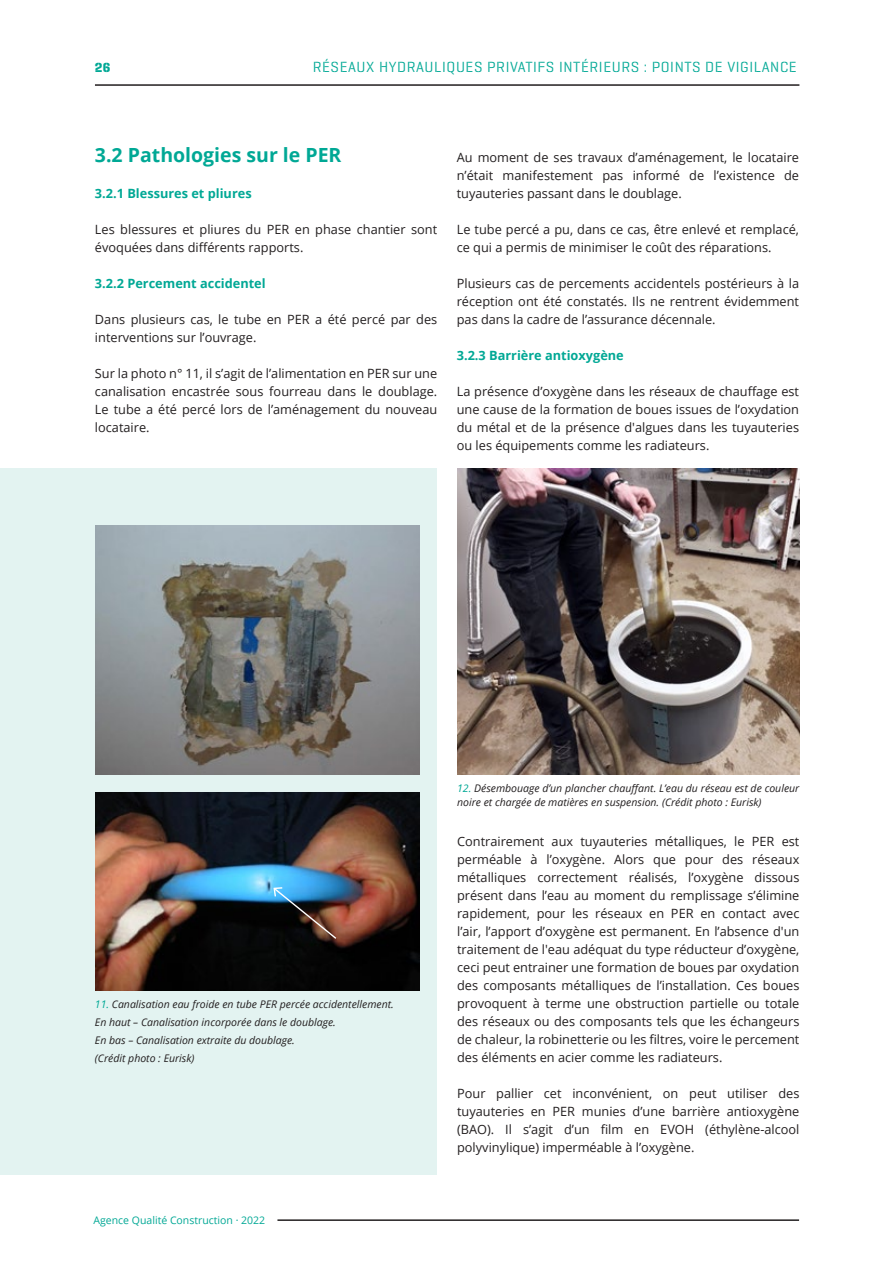
<style>
.page{position:relative;width:893px;height:1263px;background:#fff}
.page>*{position:absolute;margin:0;border:0;box-sizing:border-box;transform-origin:0 0}
.intertitre{font:700 19.5px "Open Sans";color:#00a895}
.t1{font:15px "Geogrotesque Stencil A";letter-spacing:.04em;color:#00a895}
.t2{font:700 13.5px "Geogrotesque Stencil A";color:#00a895}
.texte_courant{font:12.75px/18px "Open Sans";color:#231f20;text-align:justify}
.intertitre_2e_nivo{font:700 12.75px "Open Sans";color:#00a895}
.légende{font:italic 10.5px/13.5px "Open Sans";color:#231f20}
.t3{font:10.5px "Open Sans";color:#00a895}
.s1{color:#00a895}
</style>
<div class="page">
<div style="left:0;top:468px;width:437px;height:707px;background:#e3f3f1"></div>
<img style="left:96px;top:526px;width:324px;height:248px">
<img style="left:96px;top:792px;width:324px;height:198px">
<img style="left:457px;top:468px;width:342px;height:306px">
<img style="left:272px;top:886px;width:66px;height:54px">
<hr style="left:95px;top:84px;width:704px;height:2px;background:#231f20">
<hr style="left:277px;top:1219px;width:522px;height:2px;background:#231f20">
<p class="t2" style="left:95px;top:59px;width:17px">26</p>
<p class="t1" style="left:313px;top:58px;width:485px">RÉSEAUX HYDRAULIQUES PRIVATIFS INTÉRIEURS : POINTS DE VIGILANCE</p>
<p class="intertitre" style="left:95px;top:141px;width:248px">3.2 Pathologies sur le PER</p>
<p class="intertitre_2e_nivo" style="left:95px;top:184px;width:158px">3.2.1 Blessures et pliures</p>
<p class="texte_courant" style="left:95px;top:220px;width:344px">Les blessures et pliures du PER en phase chantier sont évoquées dans différents rapports.</p>
<p class="intertitre_2e_nivo" style="left:95px;top:274px;width:172px">3.2.2 Percement accidentel</p>
<p class="texte_courant" style="left:95px;top:310px;width:344px">Dans plusieurs cas, le tube en PER a été percé par des interventions sur l’ouvrage.</p>
<p class="texte_courant" style="left:95px;top:364px;width:344px">Sur la photo n° 11, il s’agit de l’alimentation en PER sur une canalisation encastrée sous fourreau dans le doublage.<br>Le tube a été percé lors de l’aménagement du nouveau locataire.</p>
<p class="texte_courant" style="left:457px;top:148px;width:344px">Au moment de ses travaux d’aménagement, le locataire n’était manifestement pas informé de l’existence de tuyauteries passant dans le doublage.</p>
<p class="texte_courant" style="left:457px;top:220px;width:344px">Le tube percé a pu, dans ce cas, être enlevé et remplacé, ce qui a permis de minimiser le coût des réparations.</p>
<p class="texte_courant" style="left:457px;top:274px;width:344px">Plusieurs cas de percements accidentels postérieurs à la réception ont été constatés. Ils ne rentrent évidemment pas dans la cadre de l’assurance décennale.</p>
<p class="intertitre_2e_nivo" style="left:457px;top:346px;width:168px">3.2.3 Barrière antioxygène</p>
<p class="texte_courant" style="left:457px;top:382px;width:344px">La présence d’oxygène dans les réseaux de chauffage est une cause de la formation de boues issues de l’oxydation du métal et de la présence d'algues dans les tuyauteries ou les équipements comme les radiateurs.</p>
<p class="légende" style="left:95px;top:997px;width:300px"><span class="s1">11.</span> Canalisation eau froide en tube PER percée accidentellement.</p>
<p class="légende" style="left:95px;top:1015px;width:242px">En haut – Canalisation incorporée dans le doublage.</p>
<p class="légende" style="left:95px;top:1033px;width:201px">En bas – Canalisation extraite du doublage.</p>
<p class="légende" style="left:95px;top:1051px;width:101px">(Crédit photo : Eurisk)</p>
<p class="t3" style="left:94px;top:1213px;width:173px">Agence Qualité Construction · 2022</p>
<p class="légende" style="left:457px;top:781px;width:344px"><span class="s1">12.</span> Désembouage d’un plancher chauffant. L’eau du réseau est de couleur noire et chargée de matières en suspension. (Crédit photo : Eurisk)</p>
<p class="texte_courant" style="left:457px;top:832px;width:344px">Contrairement aux tuyauteries métalliques, le PER est perméable à l’oxygène. Alors que pour des réseaux métalliques correctement réalisés, l’oxygène dissous présent dans l’eau au moment du remplissage s’élimine rapidement, pour les réseaux en PER en contact avec l’air, l’apport d’oxygène est permanent. En l’absence d'un traitement de l'eau adéquat du type réducteur d’oxygène, ceci peut entrainer une formation de boues par oxydation des composants métalliques de l’installation. Ces boues provoquent à terme une obstruction partielle ou totale des réseaux ou des composants tels que les échangeurs de chaleur, la robinetterie ou les filtres, voire le percement des éléments en acier comme les radiateurs.</p>
<p class="texte_courant" style="left:457px;top:1084px;width:344px">Pour pallier cet inconvénient, on peut utiliser des tuyauteries en PER munies d’une barrière antioxygène (BAO). Il s’agit d’un film en EVOH (éthylène-alcool polyvinylique) imperméable à l’oxygène.</p>
</div>
